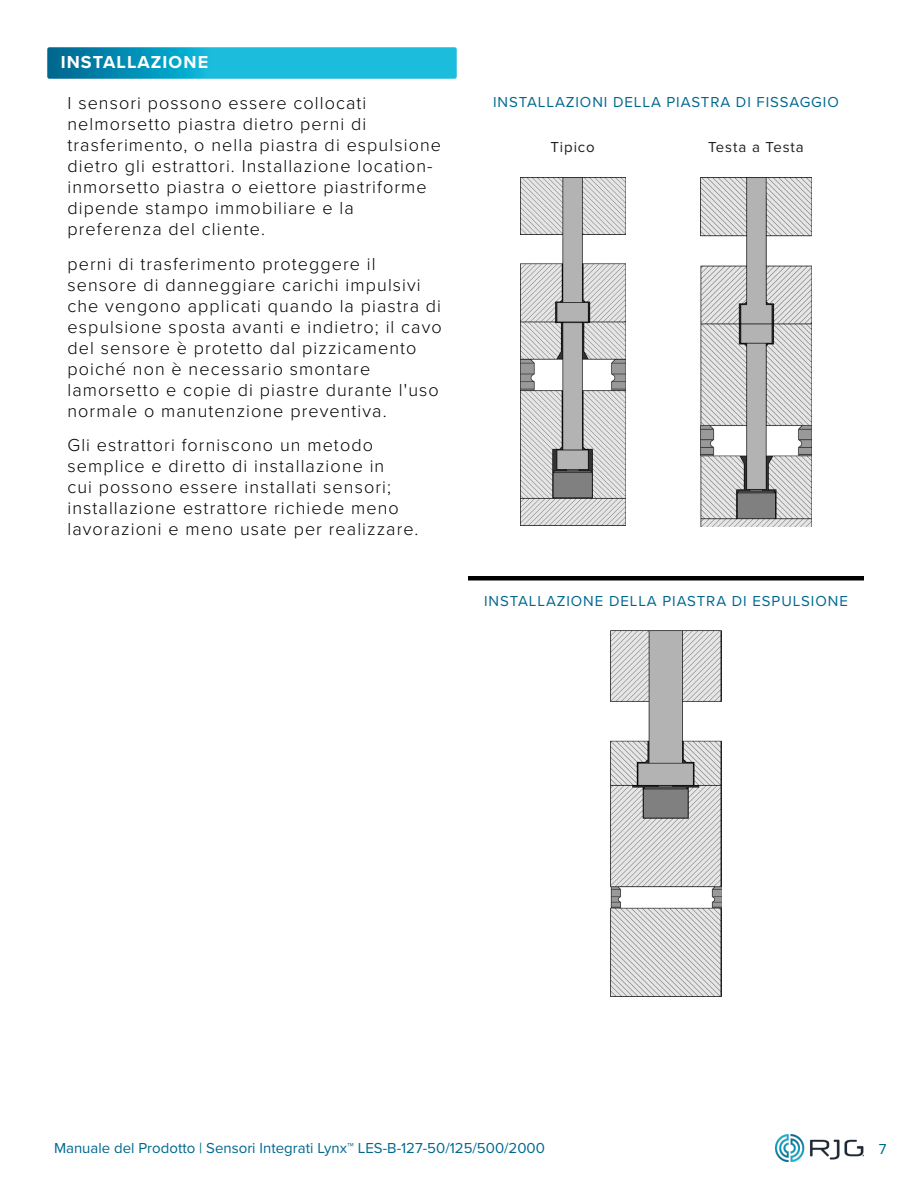
<style>
.page{position:relative;width:918px;height:1188px;background:#fff}
.page>*{position:absolute;margin:0;border:0;box-sizing:border-box;transform-origin:0 0}
.t1{font:300 18px/21px "Proxima Nova";letter-spacing:.06em;color:#000}
.t2{font:700 18px "Proxima Nova";letter-spacing:.06em;color:#fff}
.t3{font:15px "Proxima Nova";letter-spacing:.055em;color:#00688f}
.t4{font:15px "Proxima Nova";color:#00688f}
.t5{font:15px "Proxima Nova";letter-spacing:.06em;color:#231f20}
</style>
<div class="page">
<img style="left:776px;top:1134px;width:88px;height:27px">
<svg style="left:47px;top:47px;width:410px;height:32px;background:#15abcd"></svg>
<hr style="left:468px;top:576px;width:396px;height:4px;background:#000">
<img style="left:611px;top:631px;width:110px;height:365px">
<img style="left:700px;top:177px;width:112px;height:349px">
<img style="left:520px;top:177px;width:105px;height:349px">
<p class="t2" style="left:61px;top:49px;width:149px">INSTALLAZIONE</p>
<p class="t1" style="left:68px;top:92px;width:375px">I sensori possono essere collocati nelmorsetto piastra dietro perni di trasferimento, o nella piastra di espulsione dietro gli estrattori. Installazione location&shy;inmorsetto piastra o eiettore piastriforme dipende stampo immobiliare e la preferenza del cliente.</p>
<p class="t1" style="left:68px;top:252px;width:376px">perni di trasferimento proteggere il sensore di danneggiare carichi impulsivi che vengono applicati quando la piastra di espulsione sposta avanti e indietro; il cavo del sensore è protetto dal pizzicamento poiché non è necessario smontare lamorsetto e copie di piastre durante l'uso normale o manutenzione preventiva.</p>
<p class="t1" style="left:68px;top:434px;width:353px">Gli estrattori forniscono un metodo semplice e diretto di installazione in<br>cui possono essere installati sensori; installazione estrattore richiede meno lavorazioni e meno usate per realizzare.</p>
<p class="t3" style="left:493px;top:91px;width:347px">INSTALLAZIONI DELLA PIASTRA DI FISSAGGIO</p>
<p class="t5" style="left:550px;top:135px;width:46px">Tipico</p>
<p class="t5" style="left:708px;top:135px;width:97px">Testa a Testa</p>
<p class="t3" style="left:484px;top:590px;width:365px">INSTALLAZIONE DELLA PIASTRA DI ESPULSIONE</p>
<p class="t4" style="left:54px;top:1136px;width:492px">Manuale del Prodotto | Sensori Integrati Lynx™ LES‑B‑127‑50/125/500/2000</p>
<p class="t3" style="left:879px;top:1137px;width:9px">7</p>
</div>
